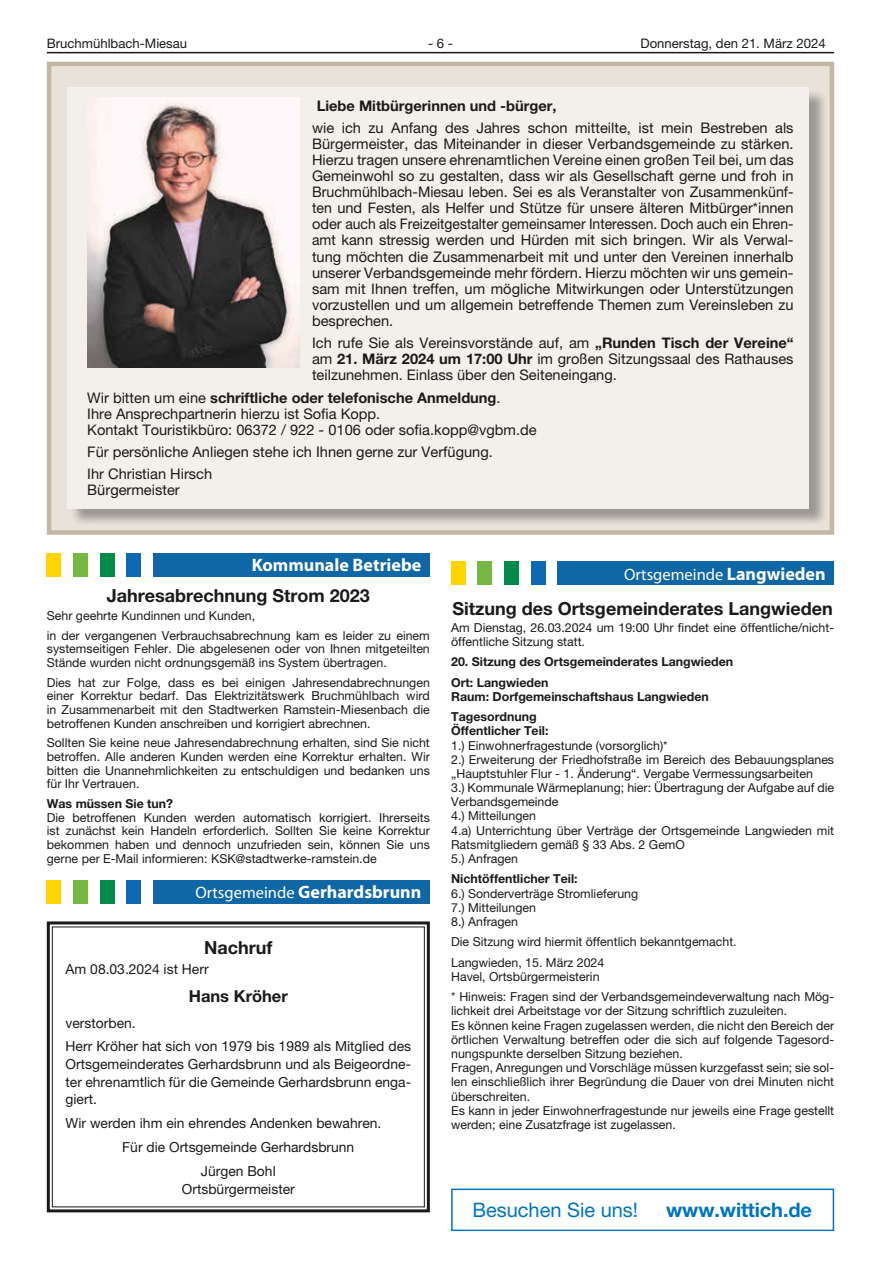
<style>
.page{position:relative;width:881px;height:1263px;background:#fff}
.page>*{position:absolute;margin:0;border:0;box-sizing:border-box;transform-origin:0 0}
.t1{font:19.95px "Helvetica Neue LT";color:#0074bc}
.t2{font:700 19.95px "Helvetica Neue LT";letter-spacing:-.005em;color:#0074bc}
.t3{font:700 18px "Helvetica Neue LT";color:#1a1a18}
.t4{font:700 18px "Myriad Pro";color:#fff}
.t5{font:16.5px "Myriad Pro";color:#fff}
.t6{font:700 16.5px "Helvetica Neue LT";color:#1a1a18}
.t7{font:14.7px/16px "Helvetica Neue LT";color:#1a1a18;text-align:justify}
.t8{font:700 14.7px "Helvetica Neue LT";color:#1a1a18}
.t9{font:13.8px/17.7px "Helvetica Neue LT";color:#1a1a18}
.t10{font:13.2px "Helvetica Neue LT";color:#1a1a18}
.t11{font:12.3px/14.2px "Helvetica Neue LT";color:#1a1a18}
.t12{font:700 12.3px/20.4px "Helvetica Neue LT";color:#1a1a18}
.s1{font-weight:700}
.s2{font-weight:400;font-size:16.5px}
.s3{font-weight:700;font-size:18px}
</style>
<div class="page">
<hr style="left:47px;top:52px;width:786px;height:1px;background:#1a1a18">
<div style="left:47px;top:62px;width:786px;height:473px;background:#e8e2d9;border:4px solid #c4b7a5"></div>
<div style="left:69px;top:89px;width:758px;height:438px;background:#1a1a18;opacity:.75"></div>
<div style="left:68px;top:87px;width:740px;height:421px;background:#f3f0eb"></div>
<img style="left:87px;top:97px;width:212px;height:270px">
<div style="left:153px;top:553px;width:276px;height:23px;background:#0f67a6"></div>
<div style="left:47px;top:553px;width:14px;height:23px;background:#ffd400"></div>
<div style="left:73px;top:553px;width:14px;height:23px;background:#74b841"></div>
<div style="left:100px;top:553px;width:14px;height:23px;background:#008c48"></div>
<div style="left:127px;top:553px;width:14px;height:23px;background:#0d67b1"></div>
<div style="left:153px;top:880px;width:276px;height:23px;background:#0f67a6"></div>
<div style="left:47px;top:880px;width:14px;height:23px;background:#ffd400"></div>
<div style="left:73px;top:880px;width:14px;height:23px;background:#74b841"></div>
<div style="left:100px;top:880px;width:14px;height:23px;background:#008c48"></div>
<div style="left:127px;top:880px;width:14px;height:23px;background:#0d67b1"></div>
<svg style="left:46px;top:921px;width:384px;height:292px"></svg>
<div style="left:557px;top:561px;width:276px;height:24px;background:#0f67a6"></div>
<div style="left:451px;top:561px;width:14px;height:24px;background:#ffd400"></div>
<div style="left:477px;top:561px;width:14px;height:24px;background:#74b841"></div>
<div style="left:504px;top:561px;width:14px;height:24px;background:#008c48"></div>
<div style="left:531px;top:561px;width:14px;height:24px;background:#0d67b1"></div>
<div style="left:451px;top:1188px;width:382px;height:43px;border:2px solid #0074bc"></div>
<p class="t10" style="left:47px;top:35px;width:142px">Bruchmühlbach-Miesau</p>
<p class="t10" style="left:428px;top:35px;width:26px">- 6 -</p>
<p class="t10" style="left:640px;top:35px;width:187px">Donnerstag, den 21. März 2024</p>
<p class="t8" style="left:316px;top:96px;width:241px">Liebe Mitbürgerinnen und -bürger,</p>
<p class="t7" style="left:312px;top:119px;width:483px">wie ich zu Anfang des Jahres schon mitteilte, ist mein Bestreben als Bürgermeister, das Miteinander in dieser Verbandsgemeinde zu stärken.<br>Hierzu tragen unsere ehrenamtlichen Vereine einen großen Teil bei, um das Gemeinwohl so zu gestalten, dass wir als Gesellschaft gerne und froh in Bruchmühlbach-Miesau leben. Sei es als Veranstalter von Zusammenkünf&shy;ten und Festen, als Helfer und Stütze für unsere älteren Mitbürger*innen oder auch als Freizeitgestalter gemeinsamer Interessen. Doch auch ein Ehren&shy;amt kann stressig werden und Hürden mit sich bringen. Wir als Verwal&shy;tung möchten die Zusammenarbeit mit und unter den Vereinen innerhalb unserer Verbandsgemeinde mehr fördern. Hierzu möchten wir uns gemein&shy;sam mit Ihnen treffen, um mögliche Mitwirkungen oder Unterstützungen vorzustellen und um allgemein betreffende Themen zum Vereinsleben zu besprechen.</p>
<p class="t7" style="left:312px;top:335px;width:483px">Ich rufe Sie als Vereinsvorstände auf, am <span class="s1">„Runden Tisch der Vereine“ </span>am <span class="s1">21. März 2024 um 17:00 Uhr</span> im großen Sitzungssaal des Rathauses teilzunehmen. Einlass über den Seiteneingang.</p>
<p class="t7" style="left:87px;top:389px;width:451px;text-align:left">Wir bitten um eine <span class="s1">schriftliche oder telefonische Anmeldung</span>.<br>Ihre Ansprechpartnerin hierzu ist Sofia Kopp.<br>Kontakt Touristikbüro: 06372 / 922 - 0106 oder sofia.kopp@vgbm.de</p>
<p class="t7" style="left:87px;top:440px;width:407px;line-height:22.2px">Für persönliche Anliegen stehe ich Ihnen gerne zur Verfügung.<br>Ihr Christian Hirsch</p>
<p class="t7" style="left:87px;top:482px;width:94px">Bürgermeister</p>
<h2 class="t4" style="left:252px;top:553px;width:171px">Kommunale Betriebe</h2>
<h2 class="t3" style="left:107px;top:584px;width:265px">Jahresabrechnung Strom 2023</h2>
<p class="t11" style="left:47px;top:605px;width:384px;line-height:19.8px">Sehr geehrte Kundinnen und Kunden,<br>in der vergangenen Verbrauchsabrechnung kam es leider zu einem</p>
<p class="t11" style="left:47px;top:642px;width:384px;line-height:13.6px">systemseitigen Fehler. Die abgelesenen oder von Ihnen mitgeteilten<br>Stände wurden nicht ordnungsgemäß ins System übertragen.</p>
<p class="t11" style="left:47px;top:675px;width:384px;line-height:13.6px;text-align:justify">Dies hat zur Folge, dass es bei einigen Jahresendabrechnungen einer Korrektur bedarf. Das Elektrizitätswerk Bruchmühlbach wird in Zusammenarbeit mit den Stadtwerken Ramstein-Miesenbach die betroffenen Kunden anschreiben und korrigiert abrechnen.</p>
<p class="t11" style="left:47px;top:736px;width:384px;line-height:13.6px;text-align:justify">Sollten Sie keine neue Jahresendabrechnung erhalten, sind Sie nicht betroffen. Alle anderen Kunden werden eine Korrektur erhalten. Wir bitten die Unannehmlichkeiten zu entschuldigen und bedanken uns für Ihr Vertrauen.</p>
<p class="t12" style="left:47px;top:793px;width:128px">Was müssen Sie tun?</p>
<p class="t11" style="left:47px;top:810px;width:384px;line-height:13.6px;text-align:justify">Die betroffenen Kunden werden automatisch korrigiert. Ihrerseits ist zunächst kein Handeln erforderlich. Sollten Sie keine Korrektur bekommen haben und dennoch unzufrieden sein, können Sie uns gerne per E-Mail informieren: KSK@stadtwerke-ramstein.de</p>
<h2 class="t4" style="left:195px;top:880px;width:227px"><span class="s2">Ortsgemeinde</span> Gerhardsbrunn</h2>
<h2 class="t3" style="left:204px;top:937px;width:70px">Nachruf</h2>
<p class="t9" style="left:66px;top:960px;width:144px">Am 08.03.2024 ist Herr</p>
<h3 class="t6" style="left:189px;top:986px;width:101px">Hans Kröher</h3>
<p class="t9" style="left:66px;top:1010px;width:347px;line-height:23.9px">verstorben.<br>Herr Kröher hat sich von 1979 bis 1989 als Mitglied des</p>
<p class="t9" style="left:66px;top:1055px;width:347px;text-align:justify">Ortsgemeinderates Gerhardsbrunn und als Beigeordne&shy;ter ehrenamtlich für die Gemeinde Gerhardsbrunn enga&shy;giert.</p>
<p class="t9" style="left:66px;top:1114px;width:317px">Wir werden ihm ein ehrendes Andenken bewahren.</p>
<p class="t9" style="left:122px;top:1138px;width:233px">Für die Ortsgemeinde Gerhardsbrunn</p>
<p class="t9" style="left:201px;top:1162px;width:76px">Jürgen Bohl</p>
<p class="t9" style="left:182px;top:1179px;width:114px">Ortsbürgermeister</p>
<h3 class="t5" style="left:623px;top:564px;width:203px">Ortsgemeinde <span class="s3">Langwieden</span></h3>
<h2 class="t3" style="left:452px;top:598px;width:381px">Sitzung des Ortsgemeinderates Langwieden</h2>
<p class="t11" style="left:451px;top:620px;width:384px">Am Dienstag, 26.03.2024 um 19:00 Uhr findet eine öffentliche/nicht&shy;öffentliche Sitzung statt.</p>
<p class="t12" style="left:451px;top:651px;width:283px">20. Sitzung des Ortsgemeinderates Langwieden<br>Ort: Langwieden</p>
<p class="t12" style="left:451px;top:686px;width:259px">Raum: Dorfgemeinschaftshaus Langwieden<br>Tagesordnung</p>
<p class="t12" style="left:451px;top:720px;width:99px">Öffentlicher Teil:</p>
<p class="t11" style="left:451px;top:738px;width:384px">1.) Einwohnerfragestunde (vorsorglich)*<br>2.) Erweiterung der Friedhofstraße im Bereich des Bebauungsplanes „Hauptstuhler Flur - 1. Änderung“. Vergabe Vermessungsarbeiten<br>3.) Kommunale Wärmeplanung; hier: Übertragung der Aufgabe auf die Verbandsgemeinde<br>4.) Mitteilungen<br>4.a) Unterrichtung über Verträge der Ortsgemeinde Langwieden mit Ratsmitgliedern gemäß § 33 Abs. 2 GemO<br>5.) Anfragen</p>
<p class="t12" style="left:451px;top:868px;width:128px">Nichtöffentlicher Teil:</p>
<p class="t11" style="left:451px;top:886px;width:189px">6.) Sonderverträge Stromlieferung<br>7.) Mitteilungen<br>8.) Anfragen</p>
<p class="t11" style="left:451px;top:931px;width:287px;line-height:20.4px">Die Sitzung wird hiermit öffentlich bekanntgemacht.<br>Langwieden, 15. März 2024</p>
<p class="t11" style="left:451px;top:966px;width:384px;line-height:20.4px">Havel, Ortsbürgermeisterin<br>* Hinweis: Fragen sind der Verbandsgemeindeverwaltung nach Mög-</p>
<p class="t11" style="left:451px;top:1004px;width:384px">lichkeit drei Arbeitstage vor der Sitzung schriftlich zuzuleiten.<br>Es können keine Fragen zugelassen werden, die nicht den Bereich der örtlichen Verwaltung betreffen oder die sich auf folgende Tagesord&shy;nungspunkte derselben Sitzung beziehen.<br>Fragen, Anregungen und Vorschläge müssen kurzgefasst sein; sie sol&shy;len einschließlich ihrer Begründung die Dauer von drei Minuten nicht überschreiten.<br>Es kann in jeder Einwohnerfragestunde nur jeweils eine Frage gestellt werden; eine Zusatzfrage ist zugelassen.</p>
<h1 class="t1" style="left:472px;top:1198px;width:167px">Besuchen Sie uns!</h1>
<h1 class="t2" style="left:665px;top:1198px;width:147px">www.wittich.de</h1>
</div>
